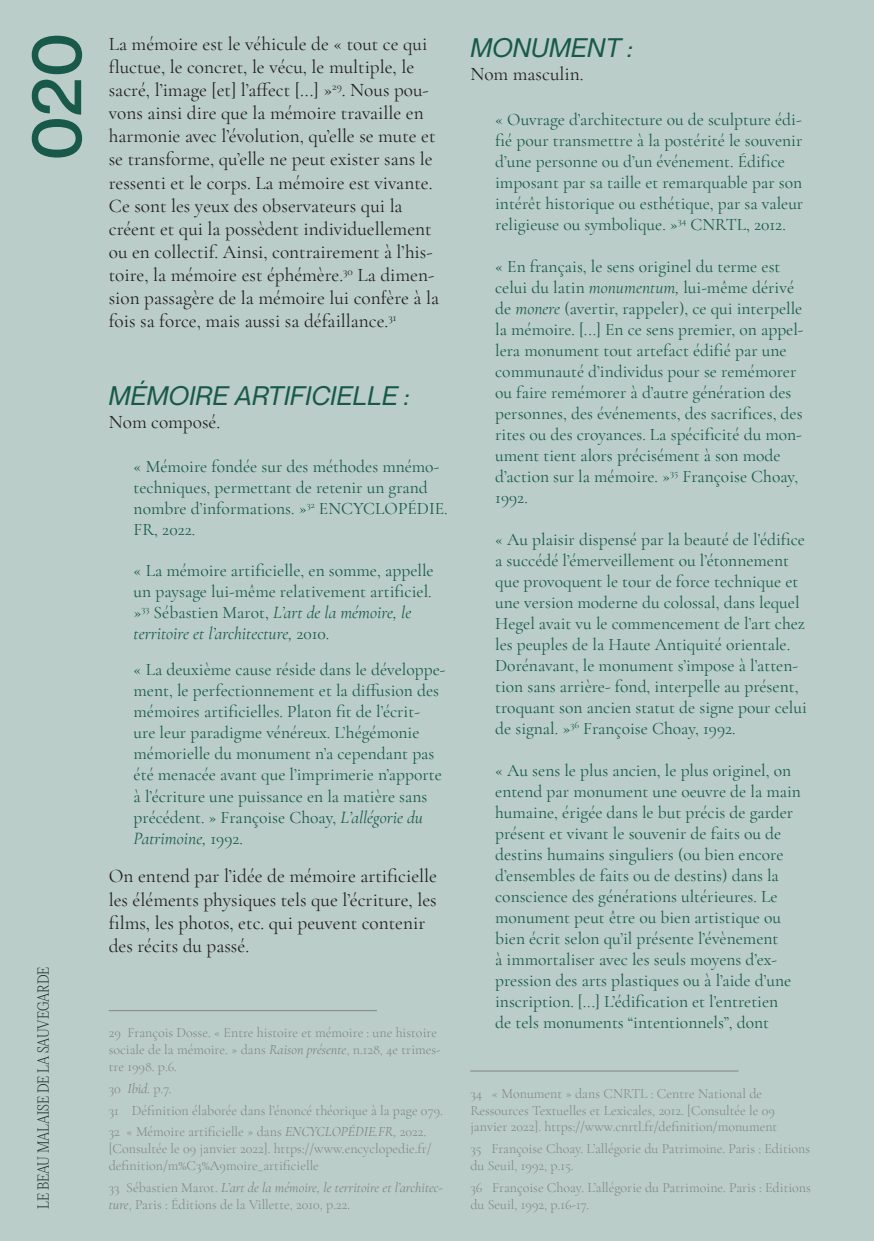
<style>
.page{position:relative;width:874px;height:1241px;background:#fff}
.page>*{position:absolute;margin:0;border:0;box-sizing:border-box;transform-origin:0 0}
.t1{font:500 70px "PP Neue Montreal";color:#185949}
.Titre2{font:italic 26.25px "PP Neue Montreal";letter-spacing:.01em;color:#185949}
.Texte_Normal{font:19.25px/23.1px "Cormorant Garamond";color:#231f20}
.Citation_glossaire{font:17.5px/21px "Cormorant Garamond";color:#185949}
.Note_de_bas_de_page{font:300 14px/16.8px "Cormorant Garamond";color:#808285}
.t2{font:200 14px "PP Editorial New";letter-spacing:-.01em;color:#231f20}
.s1{font-style:italic}
.s2{font-weight:400;font-style:italic}
</style>
<div class="page">
<div style="left:0;top:0;width:873px;height:1240px;background:#bacdc8"></div>
<hr style="left:109px;top:1010px;width:268px;height:1px;background:#808285">
<hr style="left:470px;top:1070px;width:268px;height:1px;background:#808285">
<h1 class="t1" style="left:15px;top:161px;width:130px;rotate:-90deg">020</h1>
<p class="t2" style="left:34px;top:1208px;width:243px;rotate:-90deg">LE BEAU MALAISE DE LA SAUVEGARDE</p>
<p class="Texte_Normal" style="left:109px;top:32px;width:332px">La mémoire est le véhicule de « tout ce qui fluctue, le concret, le vécu, le multiple, le sacré, l’image [et] l’affect [...] »<sup>29</sup>. Nous pou&shy;vons ainsi dire que la mémoire travaille en harmonie avec l’évolution, qu’elle se mute et se transforme, qu’elle ne peut exister sans le ressenti et le corps. La mémoire est vivante.<br>Ce sont les yeux des observateurs qui la créent et qui la possèdent individuellement ou en collectif. Ainsi, contrairement à l’his&shy;toire, la mémoire est éphémère.<sup>30</sup> La dimen&shy;sion passagère de la mémoire lui confère à la fois sa force, mais aussi sa défaillance.<sup>31</sup></p>
<p class="Titre2" style="left:109px;top:380px;width:302px">MÉMOIRE ARTIFICIELLE :</p>
<p class="Texte_Normal" style="left:109px;top:410px;width:113px">Nom composé.</p>
<p class="Citation_glossaire" style="left:133px;top:456px;width:315px">« Mémoire fondée sur des méthodes mnémo&shy;techniques, permettant de retenir un grand nombre d’informations. »<sup>32</sup> ENCYCLOPÉDIE.<br>FR, 2022.</p>
<p class="Citation_glossaire" style="left:133px;top:559px;width:301px">« La mémoire artificielle, en somme, appelle un paysage lui-même relativement artificiel. »<sup>33</sup> Sébastien Marot, <span class="s1">L’art de la mémoire, le territoire et l’architecture,</span> 2010.</p>
<p class="Citation_glossaire" style="left:133px;top:659px;width:313px">« La deuxième cause réside dans le développe&shy;ment, le perfectionnement et la diffusion des mémoires artificielles. Platon fit de l’écrit&shy;ure leur paradigme vénéreux. L’hégémonie mémorielle du monument n’a cependant pas été menacée avant que l’imprimerie n’apporte à l’écriture une puissance en la matière sans précédent. » Françoise Choay, <span class="s1">L’allégorie du Patrimoine,</span> 1992.</p>
<p class="Texte_Normal" style="left:109px;top:864px;width:329px">On entend par l’idée de mémoire artificielle les éléments physiques tels que l’écriture, les films, les photos, etc. qui peuvent contenir des récits du passé.</p>
<p class="Note_de_bas_de_page" style="left:109px;top:1024px;width:333px">29 François Dosse. « Entre histoire et mémoire : une histoire sociale de la mémoire. » dans <span class="s2">Raison présente</span>, n.128, 4e trimes&shy;tre 1998. p.6.</p>
<p class="Note_de_bas_de_page" style="left:109px;top:1079px;width:64px">30 <span class="s2">Ibid.</span> p.7.</p>
<p class="Note_de_bas_de_page" style="left:109px;top:1101px;width:335px">31 Définition élaborée dans l’énoncé théorique à la page 079.</p>
<p class="Note_de_bas_de_page" style="left:109px;top:1123px;width:324px">32 « Mémoire artificielle » dans <span class="s2">ENCYCLOPÉDIE.FR,</span> 2022. [Consultée le 09 janvier 2022]. https://www.encyclopedie.fr/ definition/m%C3%A9moire_artificielle</p>
<p class="Note_de_bas_de_page" style="left:109px;top:1178px;width:335px">33 Sébastien Marot. <span class="s2">L’art de la mémoire, le territoire et l’architec&shy;ture</span>, Paris : Éditions de la Villette, 2010, p.22.</p>
<p class="Titre2" style="left:470px;top:33px;width:164px">MONUMENT :</p>
<p class="Texte_Normal" style="left:470px;top:63px;width:115px">Nom masculin.</p>
<p class="Citation_glossaire" style="left:495px;top:108px;width:309px">« Ouvrage d’architecture ou de sculpture édi&shy;fié pour transmettre à la postérité le souvenir d’une personne ou d’un événement. Édifice imposant par sa taille et remarquable par son intérêt historique ou esthétique, par sa valeur religieuse ou symbolique. »<sup>34</sup> CNRTL, 2012.</p>
<p class="Citation_glossaire" style="left:495px;top:255px;width:310px">« En français, le sens originel du terme est celui du latin <span class="s1">monumentum,</span> lui-même dérivé de <span class="s1">monere</span> (avertir, rappeler), ce qui interpelle la mémoire. [...] En ce sens premier, on appel&shy;lera monument tout artefact édifié par une communauté d’individus pour se remémorer ou faire remémorer à d’autre génération des personnes, des événements, des sacrifices, des rites ou des croyances. La spécificité du mon&shy;ument tient alors précisément à son mode d’action sur la mémoire. »<sup>35</sup> Françoise Choay, 1992.</p>
<p class="Citation_glossaire" style="left:495px;top:528px;width:313px">« Au plaisir dispensé par la beauté de l’édifice a succédé l’émerveillement ou l’étonnement que provoquent le tour de force technique et une version moderne du colossal, dans lequel Hegel avait vu le commencement de l’art chez les peuples de la Haute Antiquité orientale.<br>Dorénavant, le monument s’impose à l’atten&shy;tion sans arrière- fond, interpelle au présent, troquant son ancien statut de signe pour celui de signal. »<sup>36</sup> Françoise Choay, 1992.</p>
<p class="Citation_glossaire" style="left:495px;top:759px;width:307px">« Au sens le plus ancien, le plus originel, on entend par monument une oeuvre de la main humaine, érigée dans le but précis de garder présent et vivant le souvenir de faits ou de destins humains singuliers (ou bien encore d’ensembles de faits ou de destins) dans la conscience des générations ultérieures. Le monument peut être ou bien artistique ou bien écrit selon qu’il présente l’évènement<br>à immortaliser avec les seuls moyens d’ex&shy;pression des arts plastiques ou à l’aide d’une inscription. [...] L’édification et l’entretien<br>de tels monuments “intentionnels”, dont</p>
<p class="Note_de_bas_de_page" style="left:470px;top:1084px;width:308px">34 « Monument » dans CNRTL : Centre National de<br>Ressources Textuelles et Lexicales, 2012. [Consultée le 09 janvier 2022]. https://www.cnrtl.fr/definition/monument</p>
<p class="Note_de_bas_de_page" style="left:470px;top:1139px;width:341px">35 Françoise Choay. L’allégorie du Patrimoine. Paris : Editions du Seuil, 1992, p.15.</p>
<p class="Note_de_bas_de_page" style="left:470px;top:1178px;width:342px">36 Françoise Choay. L’allégorie du Patrimoine. Paris : Editions du Seuil, 1992, p.16-17.</p>
</div>
